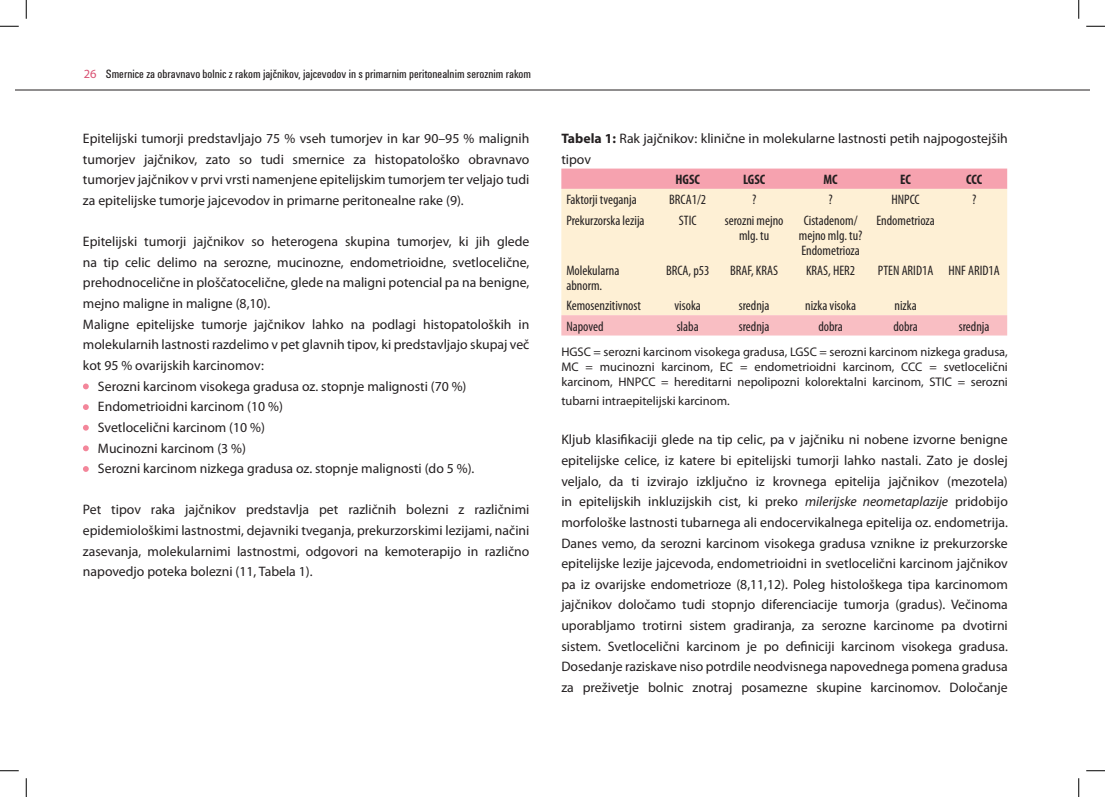
<style>
.page{position:relative;width:1105px;height:797px;background:#fff}
.page>*{position:absolute;margin:0;border:0;box-sizing:border-box;transform-origin:0 0}
.t1{font:13.75px/20.6px "Myriad Pro";color:#231f20;text-align:justify}
.t2{font:condensed 13.75px/15px "Myriad Pro";color:#231f20;text-align:center}
.t3{font:700 condensed 13.75px "Myriad Pro";color:#231f20}
.t4{font:12.5px/15px "Myriad Pro";color:#231f20;text-align:justify}
.t5{font:condensed 12.5px "Unitus TEE";color:#231f20}
.s1{font-family:"Myriad Pro";font-stretch:normal;color:#d95172}
.s2{font-weight:700}
.s3{font-style:italic}
</style>
<div class="page">
<hr style="left:16px;top:90px;width:1073px;height:1px;background:#231f20">
<svg style="left:83px;top:383px;width:6px;height:6px"></svg>
<svg style="left:83px;top:404px;width:6px;height:6px"></svg>
<svg style="left:83px;top:425px;width:6px;height:5px"></svg>
<svg style="left:83px;top:445px;width:6px;height:6px"></svg>
<svg style="left:83px;top:466px;width:6px;height:6px"></svg>
<svg style="left:561px;top:168px;width:446px;height:21px;background:#f6a5b1"></svg>
<div style="left:561px;top:189px;width:446px;height:126px;background:#fef0d5"></div>
<div style="left:561px;top:315px;width:446px;height:20px;background:#f9bec3"></div>
<svg style="left:0;top:25px;width:19px;height:2px"></svg>
<svg style="left:1086px;top:25px;width:19px;height:2px"></svg>
<svg style="left:0;top:770px;width:19px;height:1px"></svg>
<svg style="left:1086px;top:770px;width:19px;height:1px"></svg>
<svg style="left:25px;top:0;width:2px;height:19px"></svg>
<svg style="left:25px;top:778px;width:2px;height:19px"></svg>
<svg style="left:1078px;top:0;width:1px;height:19px"></svg>
<svg style="left:1078px;top:778px;width:1px;height:19px"></svg>
<p class="t5" style="left:84px;top:67px;width:449px"><span class="s1">26</span> Smernice za obravnavo bolnic z rakom jajčnikov, jajcevodov in s primarnim peritonealnim seroznim rakom</p>
<p class="t1" style="left:83px;top:128px;width:448px">Epitelijski tumorji predstavljajo 75 % vseh tumorjev in kar 90–95 % malignih tumorjev jajčnikov, zato so tudi smernice za histopatološko obravnavo tumorjev jajčnikov v prvi vrsti namenjene epitelijskim tumorjem ter veljajo tudi za epitelijske tumorje jajcevodov in primarne peritonealne rake (9).</p>
<p class="t1" style="left:83px;top:231px;width:448px">Epitelijski tumorji jajčnikov so heterogena skupina tumorjev, ki jih glede</p>
<p class="t1" style="left:83px;top:252px;width:448px">na tip celic delimo na serozne, mucinozne, endometrioidne, svetlocelične,</p>
<p class="t1" style="left:83px;top:272px;width:448px">prehodnocelične in ploščatocelične, glede na maligni potencial pa na benigne,</p>
<p class="t1" style="left:83px;top:293px;width:189px">mejno maligne in maligne (8,10).</p>
<p class="t1" style="left:83px;top:313px;width:448px">Maligne epitelijske tumorje jajčnikov lahko na podlagi histopatoloških in</p>
<p class="t1" style="left:83px;top:334px;width:448px">molekularnih lastnosti razdelimo v pet glavnih tipov, ki predstavljajo skupaj več</p>
<p class="t1" style="left:83px;top:355px;width:182px">kot 95 % ovarijskih karcinomov:</p>
<p class="t1" style="left:98px;top:375px;width:370px">Serozni karcinom visokega gradusa oz. stopnje malignosti (70 %)</p>
<p class="t1" style="left:98px;top:396px;width:187px">Endometrioidni karcinom (10 %)</p>
<p class="t1" style="left:98px;top:417px;width:169px">Svetlocelični karcinom (10 %)</p>
<p class="t1" style="left:98px;top:437px;width:150px">Mucinozni karcinom (3 %)</p>
<p class="t1" style="left:98px;top:458px;width:378px">Serozni karcinom nizkega gradusa oz. stopnje malignosti (do 5 %).</p>
<p class="t1" style="left:83px;top:499px;width:448px">Pet tipov raka jajčnikov predstavlja pet različnih bolezni z različnimi epidemiološkimi lastnostmi, dejavniki tveganja, prekurzorskimi lezijami, načini zasevanja, molekularnimi lastnostmi, odgovori na kemoterapijo in različno napovedjo poteka bolezni (11, Tabela 1).</p>
<p class="t1" style="left:561px;top:128px;width:448px"><span class="s2">Tabela 1:</span> Rak jajčnikov: klinične in molekularne lastnosti petih najpogostejših tipov</p>
<p class="t3" style="left:675px;top:171px;width:26px">HGSC</p>
<p class="t3" style="left:743px;top:171px;width:24px">LGSC</p>
<p class="t3" style="left:823px;top:171px;width:16px">MC</p>
<p class="t3" style="left:900px;top:171px;width:12px">EC</p>
<p class="t3" style="left:966px;top:171px;width:17px">CCC</p>
<p class="t2" style="left:566px;top:192px;width:72px">Faktorji tveganja</p>
<p class="t2" style="left:669px;top:192px;width:38px">BRCA1/2</p>
<p class="t2" style="left:752px;top:192px;width:6px">?</p>
<p class="t2" style="left:828px;top:192px;width:6px">?</p>
<p class="t2" style="left:891px;top:192px;width:30px">HNPCC</p>
<p class="t2" style="left:972px;top:192px;width:6px">?</p>
<p class="t2" style="left:566px;top:212px;width:80px">Prekurzorska lezija</p>
<p class="t2" style="left:679px;top:212px;width:19px">STIC</p>
<p class="t2" style="left:725px;top:212px;width:60px">serozni mejno mlg. tu</p>
<p class="t2" style="left:799px;top:212px;width:65px">Cistadenom/ mejno mlg. tu?<br>Endometrioza</p>
<p class="t2" style="left:876px;top:212px;width:60px">Endometrioza</p>
<p class="t2" style="left:566px;top:263px;width:55px;text-align:left">Molekularna abnorm.</p>
<p class="t2" style="left:666px;top:263px;width:45px">BRCA, p53</p>
<p class="t2" style="left:730px;top:263px;width:49px">BRAF, KRAS</p>
<p class="t2" style="left:806px;top:263px;width:51px">KRAS, HER2</p>
<p class="t2" style="left:878px;top:263px;width:123px">PTEN ARID1A HNF ARID1A</p>
<p class="t2" style="left:566px;top:298px;width:76px">Kemosenzitivnost</p>
<p class="t2" style="left:674px;top:298px;width:28px">visoka</p>
<p class="t2" style="left:739px;top:298px;width:32px">srednja</p>
<p class="t2" style="left:805px;top:298px;width:52px">nizka visoka</p>
<p class="t2" style="left:894px;top:298px;width:24px">nizka</p>
<p class="t2" style="left:566px;top:318px;width:39px">Napoved</p>
<p class="t2" style="left:677px;top:318px;width:24px">slaba</p>
<p class="t2" style="left:739px;top:318px;width:32px">srednja</p>
<p class="t2" style="left:818px;top:318px;width:26px">dobra</p>
<p class="t2" style="left:893px;top:318px;width:26px">dobra</p>
<p class="t2" style="left:959px;top:318px;width:32px">srednja</p>
<p class="t4" style="left:561px;top:344px;width:448px">HGSC = serozni karcinom visokega gradusa, LGSC = serozni karcinom nizkega gradusa, MC = mucinozni karcinom, EC = endometrioidni karcinom, CCC = svetlocelični karcinom, HNPCC = hereditarni nepolipozni kolorektalni karcinom, STIC = serozni</p>
<p class="t4" style="left:561px;top:393px;width:170px">tubarni intraepitelijski karcinom.</p>
<p class="t1" style="left:561px;top:429px;width:448px">Kljub klasifikaciji glede na tip celic, pa v jajčniku ni nobene izvorne benigne epitelijske celice, iz katere bi epitelijski tumorji lahko nastali. Zato je doslej veljalo, da ti izvirajo izključno iz krovnega epitelija jajčnikov (mezotela) in epitelijskih inkluzijskih cist, ki preko <span class="s3">milerijske neometaplazije</span> pridobijo morfološke lastnosti tubarnega ali endocervikalnega epitelija oz. endometrija.<br>Danes vemo, da serozni karcinom visokega gradusa vznikne iz prekurzorske epitelijske lezije jajcevoda, endometrioidni in svetlocelični karcinom jajčnikov pa iz ovarijske endometrioze (8,11,12). Poleg histološkega tipa karcinomom jajčnikov določamo tudi stopnjo diferenciacije tumorja (gradus). Večinoma uporabljamo trotirni sistem gradiranja, za serozne karcinome pa dvotirni sistem. Svetlocelični karcinom je po definiciji karcinom visokega gradusa.<br>Dosedanje raziskave niso potrdile neodvisnega napovednega pomena gradusa za preživetje bolnic znotraj posamezne skupine karcinomov. Določanje</p>
</div>
